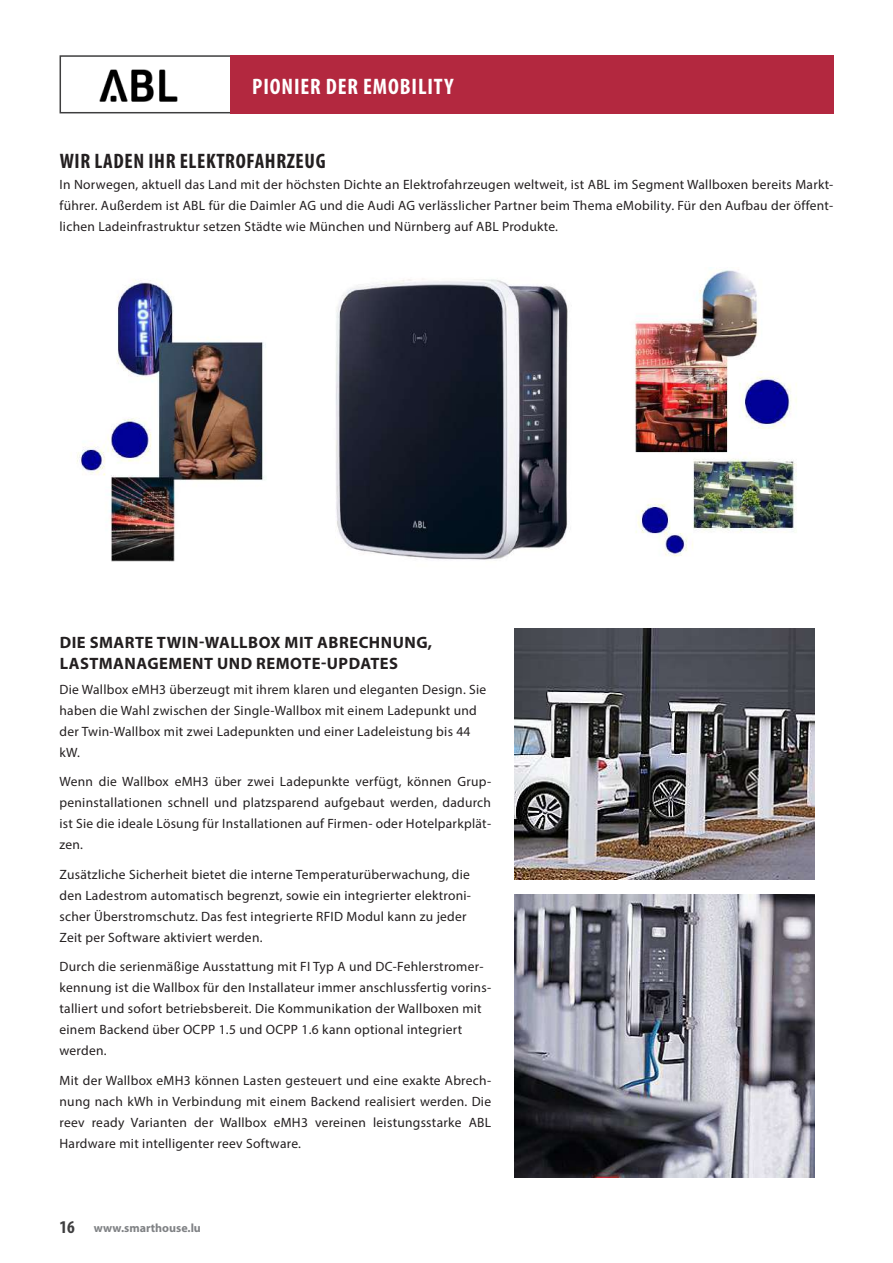
<style>
.page{position:relative;width:893px;height:1263px;background:#fff}
.page>*{position:absolute;margin:0;border:0;box-sizing:border-box;transform-origin:0 0}
.t1{font:700 condensed 22.5px "Myriad Pro";letter-spacing:.04em;color:#fff}
.t2{font:700 condensed 21px "Myriad Pro";letter-spacing:.03em;color:#231f20}
.t3{font:700 16.5px/21px "Myriad Pro";letter-spacing:.03em;color:#231f20}
.t4{font:13.5px/21px "Myriad Pro";letter-spacing:.02em;color:#231f20;text-align:justify}
.t5{font:700 12px "Myriad Pro";color:#808285}
.s1{font-stretch:condensed;font-size:18px;color:#3e3e3f}
</style>
<div class="page">
<img style="left:99px;top:69px;width:79px;height:33px">
<div style="left:60px;top:55px;width:181px;height:58px;border:2px solid #3e3e3f"></div>
<div style="left:230px;top:55px;width:603px;height:58px;background:#b3283f"></div>
<img style="left:514px;top:629px;width:301px;height:250px">
<img style="left:514px;top:894px;width:301px;height:284px">
<img style="left:77px;top:270px;width:720px;height:292px">
<img style="left:313px;top:270px;width:274px;height:292px">
<h1 class="t1" style="left:252px;top:72px;width:203px">PIONIER DER EMOBILITY</h1>
<h2 class="t2" style="left:60px;top:148px;width:267px">WIR LADEN IHR ELEKTROFAHRZEUG</h2>
<p class="t4" style="left:60px;top:174px;width:775px">In Norwegen, aktuell das Land mit der höchsten Dichte an Elektrofahrzeugen weltweit, ist ABL im Segment Wallboxen bereits Markt&shy;führer. Außerdem ist ABL für die Daimler AG und die Audi AG verlässlicher Partner beim Thema eMobility. Für den Aufbau der öffent&shy;lichen Ladeinfrastruktur setzen Städte wie München und Nürnberg auf ABL Produkte.</p>
<p class="t3" style="left:60px;top:631px;width:374px">DIE SMARTE TWIN-WALLBOX MIT ABRECHNUNG,<br>LASTMANAGEMENT UND REMOTE-UPDATES</p>
<p class="t4" style="left:60px;top:679px;width:428px;text-align:left">Die Wallbox eMH3 überzeugt mit ihrem klaren und eleganten Design. Sie haben die Wahl zwischen der Single-Wallbox mit einem Ladepunkt und der Twin-Wallbox mit zwei Ladepunkten und einer Ladeleistung bis 44 kW.</p>
<p class="t4" style="left:60px;top:771px;width:433px">Wenn die Wallbox eMH3 über zwei Ladepunkte verfügt, können Grup&shy;peninstallationen schnell und platzsparend aufgebaut werden, dadurch ist Sie die ideale Lösung für Installationen auf Firmen- oder Hotelparkplät&shy;zen.</p>
<p class="t4" style="left:60px;top:864px;width:413px;text-align:left">Zusätzliche Sicherheit bietet die interne Temperaturüberwachung, die den Ladestrom automatisch begrenzt, sowie ein integrierter elektroni&shy;scher Überstromschutz. Das fest integrierte RFID Modul kann zu jeder Zeit per Software aktiviert werden.</p>
<p class="t4" style="left:60px;top:956px;width:433px;text-align:left">Durch die serienmäßige Ausstattung mit FI Typ A und DC-Fehlerstromer&shy;kennung ist die Wallbox für den Installateur immer anschlussfertig vorins&shy;talliert und sofort betriebsbereit. Die Kommunikation der Wallboxen mit einem Backend über OCPP 1.5 und OCPP 1.6 kann optional integriert werden.</p>
<p class="t4" style="left:60px;top:1070px;width:433px">Mit der Wallbox eMH3 können Lasten gesteuert und eine exakte Abrech&shy;nung nach kWh in Verbindung mit einem Backend realisiert werden. Die reev ready Varianten der Wallbox eMH3 vereinen leistungsstarke ABL Hardware mit intelligenter reev Software.</p>
<p class="t5" style="left:60px;top:1220px;width:143px"><span class="s1">16</span> www.smarthouse.lu</p>
</div>
